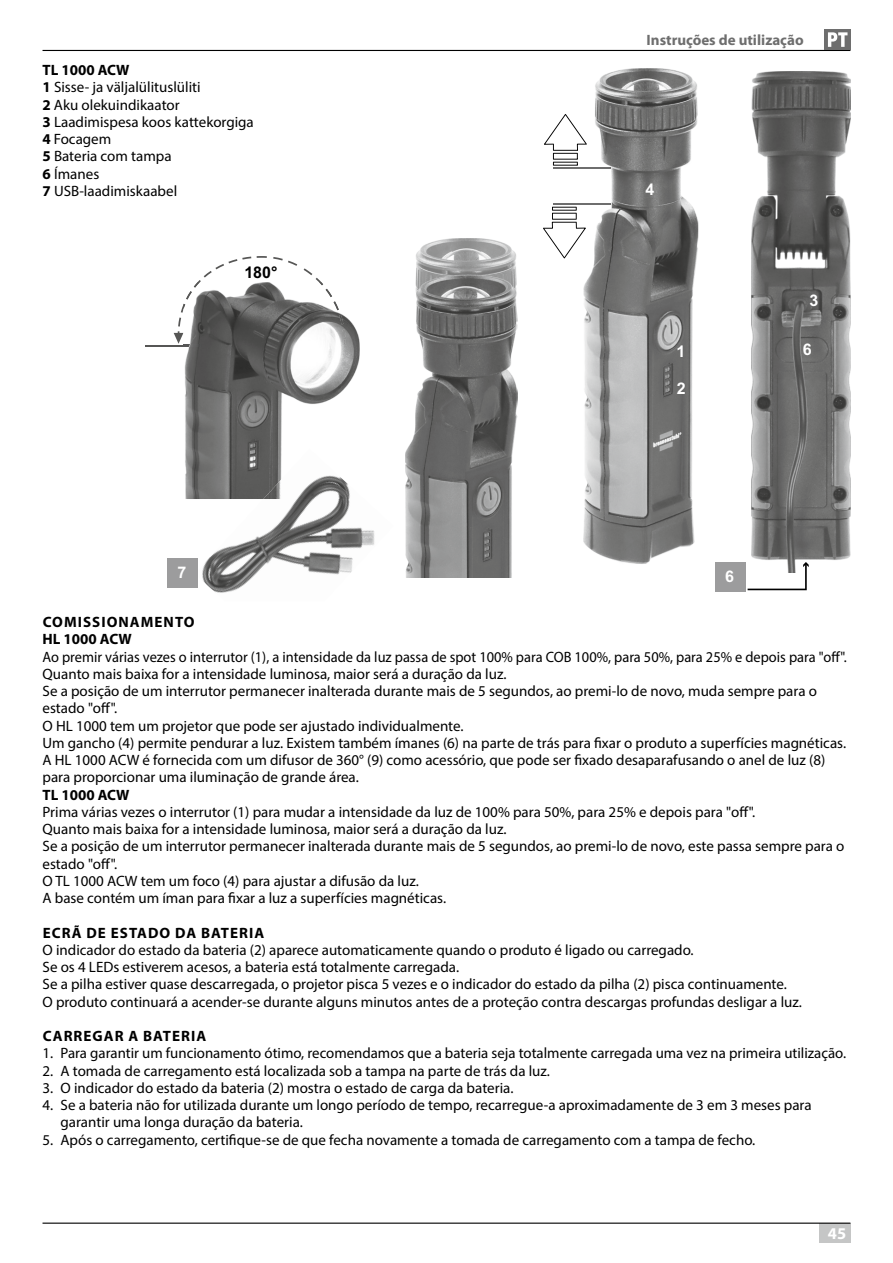
<style>
.page{position:relative;width:893px;height:1263px;background:#fff}
.page>*{position:absolute;margin:0;border:0;box-sizing:border-box;transform-origin:0 0}
.t1{font:700 16.5px "Myriad Pro";color:#fff}
.t2{font:700 16.05px "Arial";color:#fff}
.t3{font:700 16.05px "Arial";color:#000}
.t4{font:15px/17.2px "Myriad Pro";color:#000}
.t5{font:15px/17.2px "Myriad Pro";color:#000;scale:.96 1}
.t6{font:700 15px/17.2px "Myriad Pro";letter-spacing:.07em;color:#000}
.t7{font:700 15px "Myriad Pro";color:#6e6e6e}
.t8{font:700 15px "Myriad Pro";color:#000}
.s1{font-weight:700}
</style>
<div class="page">
<hr style="left:43px;top:50px;width:807px;height:1px;background:#000">
<div style="left:819px;top:1223px;width:31px;height:19px;background:#c5c6c6"></div>
<hr style="left:43px;top:1222px;width:807px;height:2px;background:#000">
<div style="left:824px;top:29px;width:26px;height:21px;background:#6e6e6e"></div>
<svg style="left:828px;top:32px;width:19px;height:15px"></svg>
<img style="left:751px;top:71px;width:99px;height:520px">
<img style="left:583px;top:68px;width:115px;height:496px">
<img style="left:195px;top:499px;width:180px;height:94px">
<div style="left:167px;top:558px;width:31px;height:29px;background:#9c9c9d"></div>
<div style="left:715px;top:562px;width:31px;height:29px;background:#9c9c9d"></div>
<svg style="left:543px;top:114px;width:44px;height:144px"></svg>
<hr style="left:553px;top:167px;width:58px;height:2px;background:#6e6e6e">
<hr style="left:553px;top:203px;width:58px;height:2px;background:#6e6e6e">
<hr style="left:145px;top:345px;width:57px;height:1px;background:#565655">
<img style="left:184px;top:316px;width:176px;height:183px">
<img style="left:263px;top:449px;width:97px;height:50px">
<svg style="left:174px;top:256px;width:171px;height:90px"></svg>
<img style="left:405px;top:238px;width:112px;height:340px">
<div style="left:777px;top:573px;width:36px;height:28px;background:#fff"></div>
<svg style="left:748px;top:562px;width:61px;height:28px"></svg>
<p class="t4" style="left:43px;top:61px;width:213px"><span class="s1">TL 1000 ACW<br>1</span> Sisse- ja väljalülituslüliti<br><span class="s1">2</span> Aku olekuindikaator<br><span class="s1">3</span> Laadimispesa koos kattekorgiga<br><span class="s1">4</span> Focagem<br><span class="s1">5</span> Bateria com tampa<br><span class="s1">6</span> Ímanes<br><span class="s1">7</span> USB-laadimiskaabel</p>
<p class="t3" style="left:244px;top:262px;width:35px">180°</p>
<p class="t7" style="left:646px;top:31px;width:159px">Instruções de utilização</p>
<p class="t2" style="left:645px;top:179px;width:10px">4</p>
<p class="t2" style="left:809px;top:290px;width:10px">3</p>
<p class="t2" style="left:676px;top:341px;width:10px">1</p>
<p class="t2" style="left:803px;top:339px;width:10px">6</p>
<p class="t2" style="left:677px;top:378px;width:10px">2</p>
<p class="t2" style="left:177px;top:562px;width:10px">7</p>
<p class="t2" style="left:725px;top:566px;width:10px">6</p>
<p class="t6" style="left:43px;top:613px;width:154px">COMISSIONAMENTO<br>HL 1000 ACW</p>
<p class="t5" style="left:43px;top:648px;width:839px">Ao premir várias vezes o interrutor (1), a intensidade da luz passa de spot 100% para COB 100%, para 50%, para 25% e depois para "off".<br>Quanto mais baixa for a intensidade luminosa, maior será a duração da luz.<br>Se a posição de um interrutor permanecer inalterada durante mais de 5 segundos, ao premi-lo de novo, muda sempre para o estado "off".<br>O HL 1000 tem um projetor que pode ser ajustado individualmente.<br>Um gancho (4) permite pendurar a luz. Existem também ímanes (6) na parte de trás para fixar o produto a superfícies magnéticas.<br>A HL 1000 ACW é fornecida com um difusor de 360° (9) como acessório, que pode ser fixado desaparafusando o anel de luz (8) para proporcionar uma iluminação de grande área.</p>
<p class="t8" style="left:43px;top:785px;width:89px">TL 1000 ACW</p>
<p class="t4" style="left:43px;top:803px;width:803px">Prima várias vezes o interrutor (1) para mudar a intensidade da luz de 100% para 50%, para 25% e depois para "off".<br>Quanto mais baixa for a intensidade luminosa, maior será a duração da luz.<br>Se a posição de um interrutor permanecer inalterada durante mais de 5 segundos, ao premi-lo de novo, este passa sempre para o estado "off".<br>O TL 1000 ACW tem um foco (4) para ajustar a difusão da luz.<br>A base contém um íman para fixar a luz a superfícies magnéticas.</p>
<p class="t6" style="left:43px;top:923px;width:223px">ECRÃ DE ESTADO DA BATERIA</p>
<p class="t4" style="left:43px;top:941px;width:761px">O indicador do estado da bateria (2) aparece automaticamente quando o produto é ligado ou carregado.<br>Se os 4 LEDs estiverem acesos, a bateria está totalmente carregada.<br>Se a pilha estiver quase descarregada, o projetor pisca 5 vezes e o indicador do estado da pilha (2) pisca continuamente.<br>O produto continuará a acender-se durante alguns minutos antes de a proteção contra descargas profundas desligar a luz.</p>
<p class="t6" style="left:43px;top:1027px;width:165px">CARREGAR A BATERIA</p>
<p class="t4" style="left:43px;top:1044px;width:805px">1. Para garantir um funcionamento ótimo, recomendamos que a bateria seja totalmente carregada uma vez na primeira utilização.</p>
<p class="t4" style="left:43px;top:1062px;width:509px">2. A tomada de carregamento está localizada sob a tampa na parte de trás da luz.</p>
<p class="t4" style="left:43px;top:1079px;width:472px">3. O indicador do estado da bateria (2) mostra o estado de carga da bateria.</p>
<p class="t4" style="left:61px;top:1096px;width:753px;text-indent:-18px">4. Se a bateria não for utilizada durante um longo período de tempo, recarregue-a aproximadamente de 3 em 3 meses para garantir uma longa duração da bateria.</p>
<p class="t4" style="left:43px;top:1131px;width:714px">5. Após o carregamento, certifique-se de que fecha novamente a tomada de carregamento com a tampa de fecho.</p>
<p class="t1" style="left:828px;top:1222px;width:20px">45</p>
</div>
